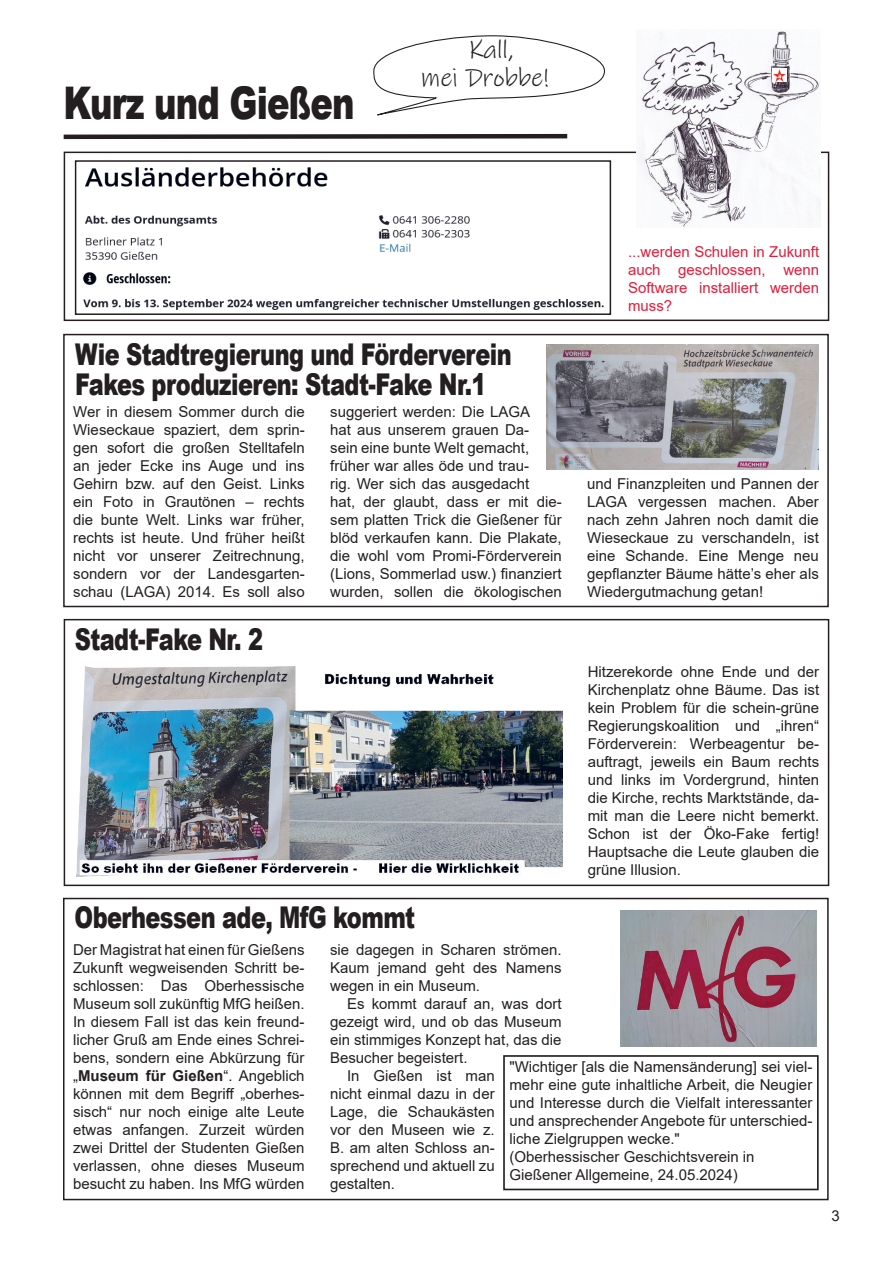
<style>
.page{position:relative;width:893px;height:1263px;background:#fff}
.page>*{position:absolute;margin:0;border:0;box-sizing:border-box;transform-origin:0 0}
.t1{font:900 45px "Arial";letter-spacing:-.025em;color:#231f20;scale:.75 1}
.t2{font:900 30px/30px "Arial";letter-spacing:-.025em;color:#231f20;scale:.75 1}
.t3{font:26.1px/27.2px "Ink Free";color:#231f20;text-align:center}
.t4{font:15px/18px "Arial";color:#231f20;text-align:justify}
.t5{font:15px/18px "Arial";color:#e41c3b;text-align:justify}
.s1{font-weight:700}
</style>
<div class="page">
<div style="left:64px;top:152px;width:765px;height:169px;border:2px solid #231f20"></div>
<img style="left:85px;top:167px;width:385px;height:93px">
<div style="left:64px;top:619px;width:765px;height:267px;border:2px solid #231f20"></div>
<svg style="left:63px;top:133px;width:505px;height:7px"></svg>
<svg style="left:373px;top:35px;width:232px;height:81px"></svg>
<img style="left:637px;top:31px;width:184px;height:196px">
<svg style="left:773px;top:69px;width:13px;height:13px"></svg>
<div style="left:63px;top:334px;width:766px;height:273px;border:2px solid #231f20"></div>
<div style="left:63px;top:898px;width:766px;height:302px;border:2px solid #231f20"></div>
<img style="left:546px;top:345px;width:273px;height:124px">
<img style="left:76px;top:666px;width:486px;height:210px">
<img style="left:82px;top:272px;width:522px;height:38px">
<div style="left:503px;top:1055px;width:316px;height:135px;border:2px solid #231f20"></div>
<div style="left:75px;top:160px;width:536px;height:155px;border:2px solid #231f20"></div>
<img style="left:621px;top:911px;width:196px;height:135px">
<h1 class="t1" style="left:64px;top:71px;width:390px">Kurz und Gießen</h1>
<h3 class="t3" style="left:421px;top:36px;width:129px">Kall,<br>mei Drobbe!</h3>
<p class="t5" style="left:628px;top:242px;width:193px">...werden Schulen in Zukunft auch geschlossen, wenn Software installiert werden muss?</p>
<h2 class="t2" style="left:75px;top:339px;width:584px">Wie Stadtregierung und Förderverein<br>Fakes produzieren: Stadt-Fake Nr.1</h2>
<p class="t4" style="left:73px;top:402px;width:233px">Wer in diesem Sommer durch die Wieseckaue spaziert, dem sprin&shy;gen sofort die großen Stelltafeln an jeder Ecke ins Auge und ins Gehirn bzw. auf den Geist. Links ein Foto in Grautönen – rechts die bunte Welt. Links war früher, rechts ist heute. Und früher heißt nicht vor unserer Zeitrechnung, sondern vor der Landesgarten&shy;schau (LAGA) 2014. Es soll also</p>
<p class="t4" style="left:330px;top:402px;width:233px;text-align:left">suggeriert werden: Die LAGA<br>hat aus unserem grauen Da-<br>sein eine bunte Welt gemacht, früher war alles öde und trau-<br>rig. Wer sich das ausgedacht<br>hat, der glaubt, dass er mit die&shy;sem platten Trick die Gießener für blöd verkaufen kann. Die Plakate, die wohl vom Promi-Förderverein (Lions, Sommerlad usw.) finanziert wurden, sollen die ökologischen</p>
<h2 class="t2" style="left:75px;top:623px;width:253px">Stadt-Fake Nr. 2</h2>
<h2 class="t2" style="left:75px;top:901px;width:456px">Oberhessen ade, MfG kommt</h2>
<p class="t4" style="left:587px;top:474px;width:233px">und Finanzpleiten und Pannen der LAGA vergessen machen. Aber nach zehn Jahren noch damit die Wieseckaue zu verschandeln, ist eine Schande. Eine Menge neu gepflanzter Bäume hätte’s eher als Wiedergutmachung getan!</p>
<p class="t4" style="left:588px;top:663px;width:233px">Hitzerekorde ohne Ende und der Kirchenplatz ohne Bäume. Das ist kein Problem für die schein-grüne Regierungskoalition und „ihren“ Förderverein: Werbeagentur be&shy;auftragt, jeweils ein Baum rechts und links im Vordergrund, hinten die Kirche, rechts Marktstände, da&shy;mit man die Leere nicht bemerkt.<br>Schon ist der Öko-Fake fertig!<br>Hauptsache die Leute glauben die grüne Illusion.</p>
<p class="t4" style="left:73px;top:941px;width:233px">Der Magistrat hat einen für Gießens Zukunft wegweisenden Schritt be&shy;schlossen: Das Oberhessische Museum soll zukünftig MfG heißen.<br>In diesem Fall ist das kein freund&shy;licher Gruß am Ende eines Schrei&shy;bens, sondern eine Abkürzung für „<span class="s1">Museum für Gießen</span>“. Angeblich können mit dem Begriff „oberhes&shy;sisch“ nur noch einige alte Leute etwas anfangen. Zurzeit würden zwei Drittel der Studenten Gießen verlassen, ohne dieses Museum besucht zu haben. Ins MfG würden</p>
<p class="t4" style="left:330px;top:941px;width:233px">sie dagegen in Scharen strömen.<br>Kaum jemand geht des Namens wegen in ein Museum.</p>
<p class="t4" style="left:347px;top:995px;width:216px">Es kommt darauf an, was dort</p>
<p class="t4" style="left:330px;top:1013px;width:233px">gezeigt wird, und ob das Museum</p>
<p class="t4" style="left:330px;top:1031px;width:233px">ein stimmiges Konzept hat, das die</p>
<p class="t4" style="left:330px;top:1049px;width:139px">Besucher begeistert.</p>
<p class="t4" style="left:347px;top:1067px;width:149px">In Gießen ist man</p>
<p class="t4" style="left:330px;top:1085px;width:166px">nicht einmal dazu in der</p>
<p class="t4" style="left:330px;top:1103px;width:166px">Lage, die Schaukästen</p>
<p class="t4" style="left:330px;top:1121px;width:166px">vor den Museen wie z.</p>
<p class="t4" style="left:330px;top:1139px;width:166px">B. am alten Schloss an-</p>
<p class="t4" style="left:330px;top:1157px;width:166px">sprechend und aktuell zu</p>
<p class="t4" style="left:330px;top:1175px;width:67px">gestalten.</p>
<p class="t4" style="left:509px;top:1058px;width:304px;text-align:left">"Wichtiger [als die Namensänderung] sei viel&shy;mehr eine gute inhaltliche Arbeit, die Neugier und Interesse durch die Vielfalt interessanter und ansprechender Angebote für unterschied&shy;liche Zielgruppen wecke."<br>(Oberhessischer Geschichtsverein in Gießener Allgemeine, 24.05.2024)</p>
<p class="t4" style="left:831px;top:1207px;width:10px">3</p>
</div>
